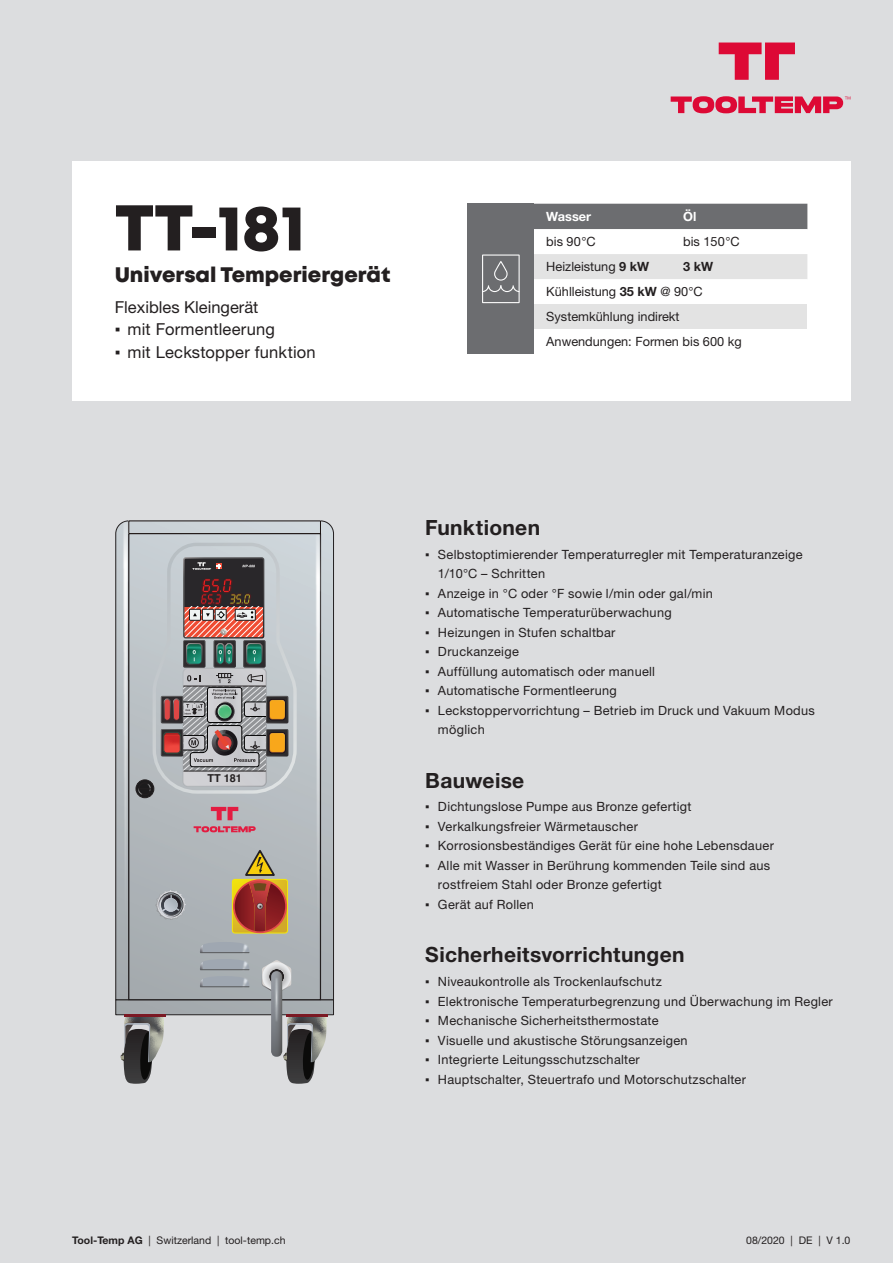
<style>
.page{position:relative;width:893px;height:1263px;background:#dcdddf}
.page>*{position:absolute;margin:0;border:0;box-sizing:border-box;transform-origin:0 0}
.Produktename_-_Haupt{font:800 64.5px "Mont";color:#231f20}
.Content_Title{font:700 21px "Helvetica Neue";letter-spacing:.015em;color:#231f20}
.Gerätetyp_-_Untertit{font:800 21px "Mont";color:#231f20}
.Gerätebeschreib_-_Un{font:16.5px "Helvetica Neue";letter-spacing:.01em;color:#231f20}
.Tabelle_Regular_ohne{font:12.75px/19.5px "Helvetica Neue";letter-spacing:.025em;color:#231f20}
.Tabelle_Regular_ohne-2{font:12.75px "Helvetica Neue";color:#231f20}
.Tabelle_-_Regular_Vo{font:12.75px "Helvetica Neue";color:#231f20}
.Tabelle_-_Kopfzeile{font:700 12.75px "Helvetica Neue";color:#fff}
.Tabelle_-_Regular_Vo-2{font:700 12.75px "Helvetica Neue";color:#231f20}
.t1{font:700 10.95px "Helvetica";color:#231f20}
.t2{font:10.5px "Helvetica Neue";color:#231f20}
.s1{font-family:"Arial"}
.s2{font-weight:700}
</style>
<div class="page">
<svg style="left:719px;top:43px;width:76px;height:37px"></svg>
<svg style="left:671px;top:96px;width:179px;height:17px"></svg>
<div style="left:72px;top:161px;width:778px;height:239px;background:#fff"></div>
<svg style="left:115px;top:520px;width:219px;height:564px"></svg>
<img style="left:218px;top:975px;width:32px;height:13px">
<hr style="left:200px;top:986px;width:49px;height:1px;background:#57585a">
<svg style="left:534px;top:204px;width:273px;height:75px"></svg>
<div style="left:534px;top:304px;width:273px;height:25px;background:#e3e3e3"></div>
<div style="left:468px;top:204px;width:66px;height:150px;background:#6c6d70"></div>
<svg style="left:482px;top:254px;width:38px;height:49px"></svg>
<p class="Produktename_-_Haupt" style="left:115px;top:186px;width:192px">TT-181</p>
<p class="Gerätetyp_-_Untertit" style="left:115px;top:261px;width:277px">Universal Temperiergerät</p>
<p class="Gerätebeschreib_-_Un" style="left:115px;top:295px;width:145px">Flexibles Kleingerät</p>
<p class="Gerätebeschreib_-_Un" style="left:115px;top:317px;width:162px"><span class="s1">▪</span> mit Formentleerung</p>
<p class="Gerätebeschreib_-_Un" style="left:115px;top:340px;width:202px"><span class="s1">▪</span> mit Leckstopper funktion</p>
<p class="Tabelle_-_Kopfzeile" style="left:546px;top:206px;width:46px">Wasser</p>
<p class="Tabelle_-_Kopfzeile" style="left:683px;top:206px;width:15px">Öl</p>
<p class="Tabelle_Regular_ohne" style="left:546px;top:233px;width:51px">bis 90 °C</p>
<p class="Tabelle_Regular_ohne" style="left:683px;top:233px;width:58px">bis 150 °C</p>
<p class="Tabelle_-_Regular_Vo" style="left:546px;top:257px;width:104px">Heizleistung <span class="s2">9 kW</span></p>
<p class="Tabelle_-_Regular_Vo-2" style="left:683px;top:257px;width:31px">3 kW</p>
<p class="Tabelle_Regular_ohne-2" style="left:546px;top:283px;width:158px">Kühlleistung <span class="s2">35 kW</span> @ 90°C</p>
<p class="Tabelle_-_Regular_Vo" style="left:546px;top:307px;width:135px">Systemkühlung indirekt</p>
<p class="Tabelle_Regular_ohne-2" style="left:546px;top:332px;width:197px">Anwendungen: Formen bis 600 kg</p>
<p class="t1" style="left:207px;top:770px;width:36px">TT 181</p>
<p class="Content_Title" style="left:425px;top:511px;width:116px">Funktionen</p>
<p class="Tabelle_Regular_ohne" style="left:438px;top:545px;width:366px;text-indent:-13px"><span class="s1">▪</span> Selbstoptimierender Temperaturregler mit Temperaturanzeige<br>1/10°C – Schritten</p>
<p class="Tabelle_Regular_ohne" style="left:425px;top:584px;width:289px"><span class="s1">▪</span> Anzeige in °C oder °F sowie l/min oder gal/min</p>
<p class="Tabelle_Regular_ohne" style="left:425px;top:603px;width:248px"><span class="s1">▪</span> Automatische Temperaturüberwachung</p>
<p class="Tabelle_Regular_ohne" style="left:425px;top:623px;width:192px"><span class="s1">▪</span> Heizungen in Stufen schaltbar</p>
<p class="Tabelle_Regular_ohne" style="left:425px;top:642px;width:95px"><span class="s1">▪</span> Druckanzeige</p>
<p class="Tabelle_Regular_ohne" style="left:425px;top:662px;width:231px"><span class="s1">▪</span> Auffüllung automatisch oder manuell</p>
<p class="Tabelle_Regular_ohne" style="left:425px;top:681px;width:193px"><span class="s1">▪</span> Automatische Formentleerung</p>
<p class="Tabelle_Regular_ohne" style="left:438px;top:701px;width:378px;text-indent:-13px"><span class="s1">▪</span> Leckstoppervorrichtung – Betrieb im Druck und Vakuum Modus möglich</p>
<p class="Content_Title" style="left:425px;top:764px;width:101px">Bauweise</p>
<p class="Tabelle_Regular_ohne" style="left:425px;top:798px;width:268px"><span class="s1">▪</span> Dichtungslose Pumpe aus Bronze gefertigt</p>
<p class="Tabelle_Regular_ohne" style="left:425px;top:817px;width:214px"><span class="s1">▪</span> Verkalkungsfreier Wärmetauscher</p>
<p class="Tabelle_Regular_ohne" style="left:425px;top:837px;width:350px"><span class="s1">▪</span> Korrosionsbeständiges Gerät für eine hohe Lebensdauer</p>
<p class="Tabelle_Regular_ohne" style="left:438px;top:856px;width:334px;text-indent:-13px"><span class="s1">▪</span> Alle mit Wasser in Berührung kommenden Teile sind aus rostfreiem Stahl oder Bronze gefertigt</p>
<p class="Tabelle_Regular_ohne" style="left:425px;top:895px;width:110px"><span class="s1">▪</span> Gerät auf Rollen</p>
<p class="Content_Title" style="left:425px;top:938px;width:261px">Sicherheitsvorrichtungen</p>
<p class="Tabelle_Regular_ohne" style="left:425px;top:972px;width:238px"><span class="s1">▪</span> Niveaukontrolle als Trockenlaufschutz</p>
<p class="Tabelle_Regular_ohne" style="left:425px;top:992px;width:409px"><span class="s1">▪</span> Elektronische Temperaturbegrenzung und Überwachung im Regler</p>
<p class="Tabelle_Regular_ohne" style="left:425px;top:1011px;width:235px"><span class="s1">▪</span> Mechanische Sicherheitsthermostate</p>
<p class="Tabelle_Regular_ohne" style="left:425px;top:1031px;width:264px"><span class="s1">▪</span> Visuelle und akustische Störungsanzeigen</p>
<p class="Tabelle_Regular_ohne" style="left:425px;top:1050px;width:216px"><span class="s1">▪</span> Integrierte Leitungsschutzschalter</p>
<p class="Tabelle_Regular_ohne" style="left:425px;top:1070px;width:322px"><span class="s1">▪</span> Hauptschalter, Steuertrafo und Motorschutzschalter</p>
<p class="t2" style="left:72px;top:1232px;width:215px"><span class="s2">Tool-Temp AG</span> | Switzerland | tool-temp.ch</p>
<p class="t2" style="left:746px;top:1232px;width:106px">08/2020 | DE | V 1.0</p>
</div>
